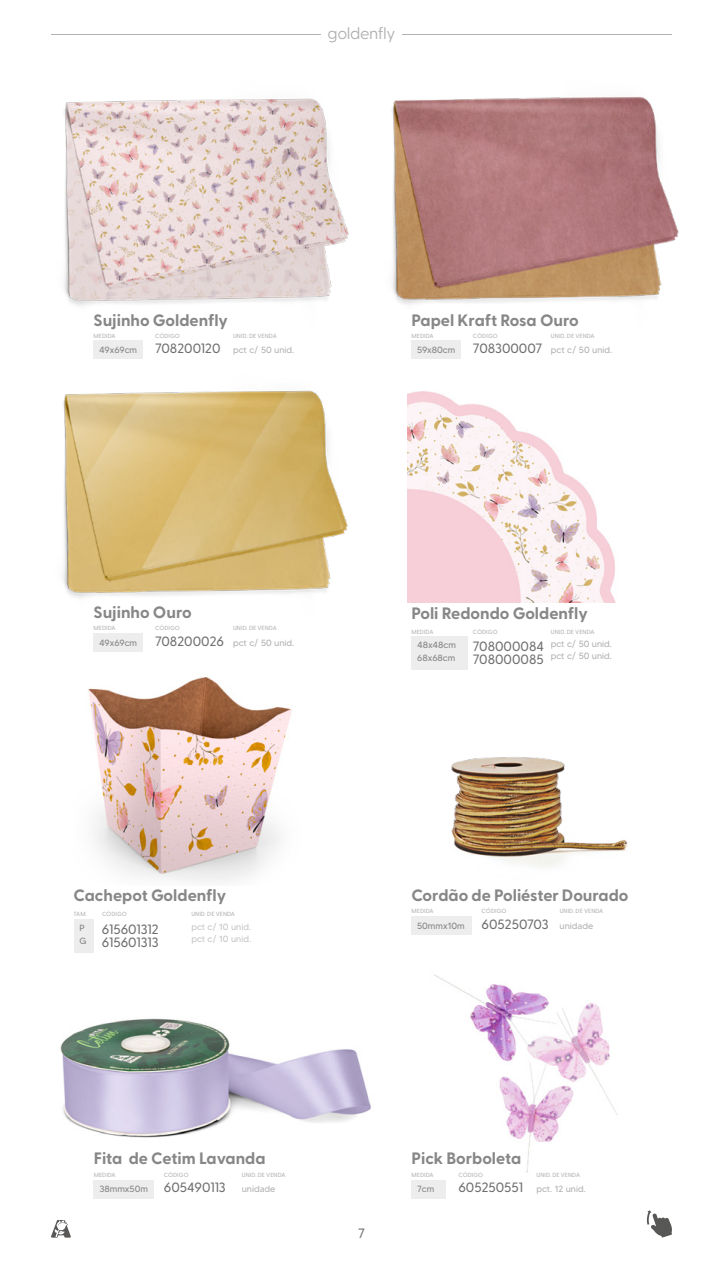
<style>
.page{position:relative;width:723px;height:1263px;background:#fff}
.page>*{position:absolute;margin:0;border:0;box-sizing:border-box;transform-origin:0 0}
.t1{font:700 16.5px "Greycliff CF";color:#878787}
.t2{font:16.5px "Greycliff CF";letter-spacing:-.025em;color:#b2b1b1}
.t3{font:500 13.5px/12.8px "Greycliff CF";color:#706f6f}
.t4{font:9px/12px "MADETOMMY";color:#b3b2b2}
.t5{font:9px/13.5px "MADETOMMY";color:#878787}
.t6{font:9px/12.8px "MADETOMMY";color:#c6c6c6}
.t7{font:500 6px "Greycliff CF";letter-spacing:.01em;color:#b3b2b2}
.s1{font-family:"MADETOMMY";font-weight:400;font-size:9px;color:#878787}
</style>
<div class="page">
<svg style="left:51px;top:1220px;width:20px;height:17px"></svg>
<svg style="left:647px;top:1210px;width:25px;height:27px"></svg>
<img style="left:60px;top:919px;width:311px;height:280px">
<img style="left:433px;top:974px;width:184px;height:198px">
<img style="left:451px;top:757px;width:177px;height:110px">
<img style="left:64px;top:98px;width:285px;height:251px">
<img style="left:392px;top:97px;width:287px;height:208px">
<img style="left:63px;top:349px;width:285px;height:294px">
<div style="left:411px;top:340px;width:50px;height:18px;background:#ededed"></div>
<div style="left:411px;top:916px;width:61px;height:18px;background:#ededed"></div>
<div style="left:94px;top:340px;width:49px;height:18px;background:#ededed"></div>
<div style="left:94px;top:634px;width:49px;height:18px;background:#ededed"></div>
<div style="left:94px;top:1180px;width:60px;height:18px;background:#ededed"></div>
<div style="left:411px;top:1180px;width:35px;height:18px;background:#ededed"></div>
<img style="left:88px;top:677px;width:204px;height:205px">
<img style="left:407px;top:391px;width:209px;height:211px">
<div style="left:74px;top:919px;width:19px;height:33px;background:#ededed"></div>
<div style="left:411px;top:636px;width:57px;height:34px;background:#ededed"></div>
<hr style="left:51px;top:35px;width:269px;height:1px;background:#b2b1b1">
<hr style="left:402px;top:35px;width:270px;height:1px;background:#b2b1b1">
<h1 class="t2" style="left:328px;top:21px;width:69px">goldenfly</h1>
<h1 class="t1" style="left:94px;top:308px;width:136px">Sujinho Goldenfly</h1>
<p class="t7" style="left:94px;top:331px;width:24px">MEDIDA</p>
<p class="t7" style="left:155px;top:331px;width:26px">CÓDIGO</p>
<h3 class="t5" style="left:99px;top:343px;width:39px">49x69cm</h3>
<h2 class="t3" style="left:155px;top:340px;width:67px">708200120</h2>
<p class="t7" style="left:233px;top:331px;width:45px">UNID. DE VENDA</p>
<h3 class="t4" style="left:233px;top:343px;width:63px">pct c/ 50 unid.</h3>
<h1 class="t1" style="left:411px;top:308px;width:169px">Papel Kraft Rosa Ouro</h1>
<p class="t7" style="left:411px;top:331px;width:24px">MEDIDA</p>
<h3 class="t5" style="left:417px;top:343px;width:40px">59x80cm</h3>
<p class="t7" style="left:473px;top:331px;width:26px">CÓDIGO</p>
<h2 class="t3" style="left:473px;top:340px;width:71px">708300007</h2>
<p class="t7" style="left:551px;top:331px;width:45px">UNID. DE VENDA</p>
<h3 class="t4" style="left:551px;top:343px;width:63px">pct c/ 50 unid.</h3>
<h1 class="t1" style="left:94px;top:599px;width:100px">Sujinho Ouro</h1>
<p class="t7" style="left:94px;top:624px;width:24px">MEDIDA</p>
<p class="t7" style="left:155px;top:624px;width:26px">CÓDIGO</p>
<h3 class="t5" style="left:99px;top:636px;width:39px">49x69cm</h3>
<h2 class="t3" style="left:155px;top:634px;width:71px">708200026</h2>
<p class="t7" style="left:233px;top:624px;width:45px">UNID. DE VENDA</p>
<h3 class="t4" style="left:233px;top:636px;width:63px">pct c/ 50 unid.</h3>
<h1 class="t1" style="left:411px;top:600px;width:178px">Poli Redondo Goldenfly</h1>
<p class="t7" style="left:411px;top:627px;width:24px">MEDIDA</p>
<p class="t7" style="left:473px;top:627px;width:26px">CÓDIGO</p>
<p class="t7" style="left:551px;top:627px;width:45px">UNID. DE VENDA</p>
<h3 class="t5" style="left:417px;top:638px;width:40px;line-height:12.8px">48x48cm<br>68x68cm</h3>
<h3 class="t4" style="left:551px;top:638px;width:63px">pct c/ 50 unid. pct c/ 50 unid.</h3>
<h2 class="t3" style="left:473px;top:639px;width:73px">708000084<br>708000085</h2>
<h1 class="t1" style="left:74px;top:883px;width:154px">Cachepot Goldenfly</h1>
<h3 class="t6" style="left:191px;top:920px;width:61px">pct c/ 10 unid. pct c/ 10 unid.</h3>
<p class="t7" style="left:102px;top:910px;width:26px">CÓDIGO</p>
<p class="t7" style="left:191px;top:910px;width:45px">UNID. DE VENDA</p>
<p class="t7" style="left:74px;top:910px;width:15px">TAM.</p>
<h2 class="t3" style="left:102px;top:922px;width:58px">615601312<br>615601313</h2>
<h3 class="t5" style="left:79px;top:921px;width:9px">P<br>G</h3>
<h1 class="t1" style="left:411px;top:882px;width:219px">Cordão de Poliéster Dourado</h1>
<p class="t7" style="left:411px;top:906px;width:24px">MEDIDA</p>
<h3 class="t5" style="left:417px;top:918px;width:49px">50mmx10m</h3>
<p class="t7" style="left:482px;top:906px;width:26px">CÓDIGO</p>
<h2 class="t3" style="left:482px;top:916px;width:69px">605250703</h2>
<p class="t7" style="left:560px;top:906px;width:45px">UNID. DE VENDA</p>
<h3 class="t4" style="left:560px;top:919px;width:35px">unidade</h3>
<h1 class="t1" style="left:94px;top:1146px;width:173px">Fita de Cetim Lavanda</h1>
<p class="t7" style="left:94px;top:1171px;width:24px">MEDIDA</p>
<p class="t7" style="left:164px;top:1171px;width:26px">CÓDIGO</p>
<h2 class="t3" style="left:99px;top:1180px;width:128px"><span class="s1">38mmx50m</span> 605490113</h2>
<p class="t7" style="left:242px;top:1171px;width:45px">UNID. DE VENDA</p>
<h3 class="t4" style="left:242px;top:1183px;width:35px">unidade</h3>
<h2 class="t3" style="left:358px;top:1225px;width:8px">7</h2>
<h1 class="t1" style="left:411px;top:1146px;width:111px">Pick Borboleta</h1>
<p class="t7" style="left:411px;top:1171px;width:24px">MEDIDA</p>
<p class="t7" style="left:458px;top:1171px;width:26px">CÓDIGO</p>
<h3 class="t5" style="left:417px;top:1182px;width:19px">7cm</h3>
<h2 class="t3" style="left:458px;top:1180px;width:66px">605250551</h2>
<p class="t7" style="left:536px;top:1171px;width:45px">UNID. DE VENDA</p>
<h3 class="t4" style="left:536px;top:1183px;width:51px">pct. 12 unid.</h3>
</div>
